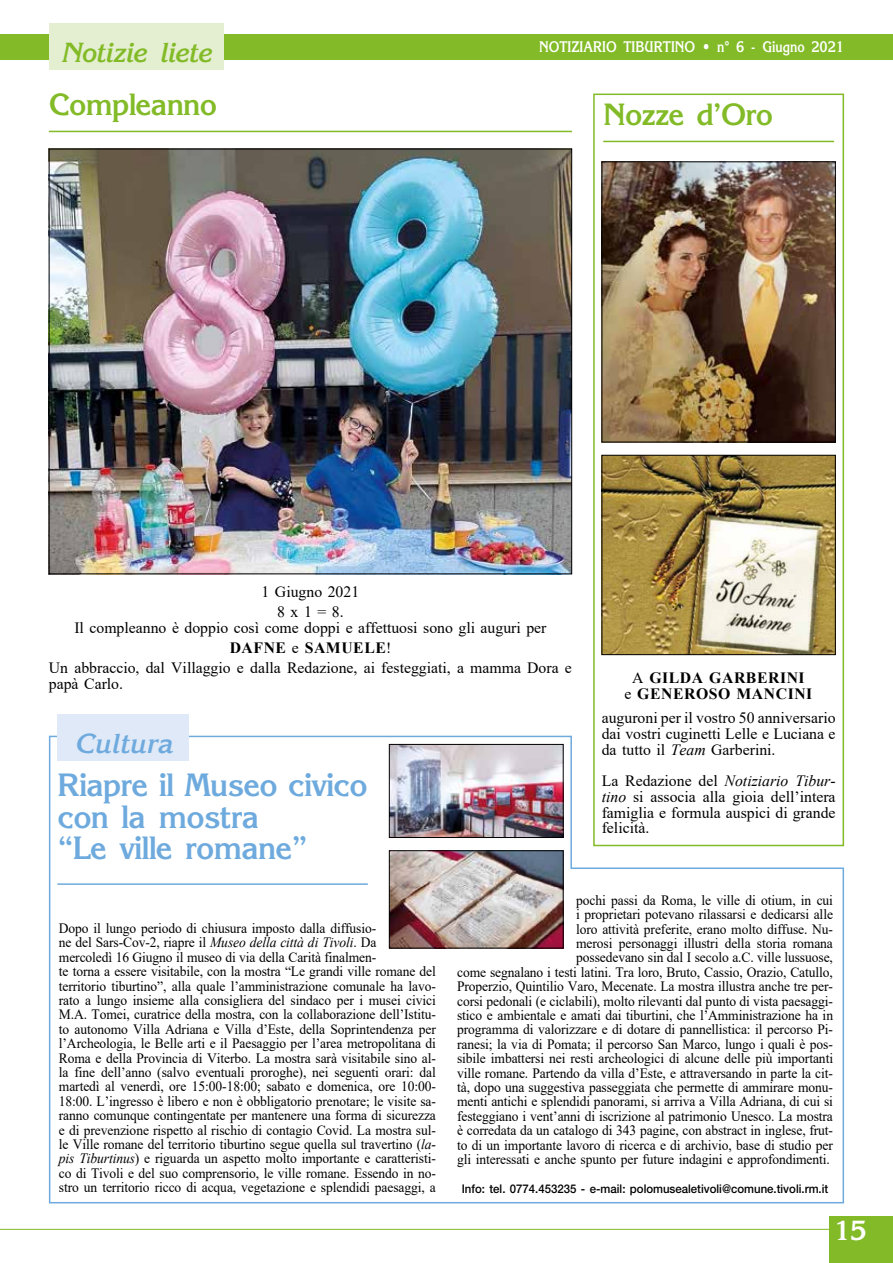
<style>
.page{position:relative;width:893px;height:1263px;background:#fff}
.page>*{position:absolute;margin:0;border:0;box-sizing:border-box;transform-origin:0 0}
.t1{font:700 31.5px/31.5px "Korinna Std";letter-spacing:-.03em;color:#6eaadd}
.t2{font:700 30px "Korinna Std";letter-spacing:-.03em;color:#82bb27}
.t3{font:italic 700 27px "Korinna Std";letter-spacing:-.02em;color:#82bb27}
.t4{font:italic 700 27px "Korinna Std";letter-spacing:-.01em;color:#6eaadd}
.t5{font:700 27px "Korinna Std";color:#fff}
.t6{font:15.75px/15.8px "Times New Roman";color:#000;text-align:justify}
.t7{font:700 15.75px/15.8px "Times New Roman";letter-spacing:.035em;color:#000;text-align:center}
.t8{font:700 15px "Korinna Std";color:#fff;scale:.85 1}
.t9{font:14.25px/14.4px "Times New Roman";letter-spacing:-.005em;color:#000;scale:.95 1}
.t10{font:500 12px "Helvetica Neue LT Std";color:#000;scale:.95 1}
.s1{font-weight:700}
.s2{font-weight:400}
.s3{font-style:italic}
</style>
<div class="page">
<hr style="left:0;top:1229px;width:842px;height:1px;background:#82bb27">
<div style="left:829px;top:1216px;width:64px;height:47px;background:#82bb27"></div>
<div style="left:0;top:34px;width:893px;height:26px;background:#82bb27"></div>
<div style="left:49px;top:23px;width:174px;height:47px;background:#e4eed0"></div>
<hr style="left:603px;top:141px;width:231px;height:1px;background:#82bb27">
<div style="left:593px;top:94px;width:251px;height:752px;border:2px solid #82bb27"></div>
<img style="left:604px;top:164px;width:230px;height:276px">
<div style="left:602px;top:162px;width:234px;height:280px;border:1px solid #000"></div>
<img style="left:604px;top:457px;width:230px;height:196px">
<div style="left:602px;top:455px;width:234px;height:200px;border:1px solid #000"></div>
<hr style="left:49px;top:131px;width:523px;height:1px;background:#82bb27">
<img style="left:51px;top:151px;width:519px;height:421px">
<svg style="left:48px;top:735px;width:797px;height:469px"></svg>
<div style="left:57px;top:714px;width:132px;height:47px;background:#dfe9f8"></div>
<img style="left:391px;top:746px;width:170px;height:90px">
<div style="left:389px;top:744px;width:174px;height:94px;border:1px solid #000"></div>
<img style="left:391px;top:852px;width:170px;height:94px">
<div style="left:389px;top:850px;width:174px;height:98px;border:1px solid #000"></div>
<hr style="left:57px;top:883px;width:311px;height:2px;background:#6eaadd">
<h3 class="t3" style="left:61px;top:36px;width:152px">Notizie liete</h3>
<p class="t8" style="left:539px;top:37px;width:360px">NOTIZIARIO TIBURTINO • n° 6 - Giugno 2021</p>
<h2 class="t2" style="left:49px;top:86px;width:170px">Compleanno</h2>
<h2 class="t2" style="left:603px;top:96px;width:172px">Nozze d’Oro</h2>
<p class="t6" style="left:262px;top:582px;width:99px;line-height:20px;text-align:center">1 Giugno 2021<br>8 x 1 = 8.</p>
<p class="t6" style="left:49px;top:617px;width:525px;line-height:20px;text-align:center">Il compleanno è doppio così come doppi e affettuosi sono gli auguri per<br><span class="s1">DAFNE</span> e <span class="s1">SAMUELE</span>!<br>Un abbraccio, dal Villaggio e dalla Redazione, ai festeggiati, a mamma Dora e</p>
<p class="t6" style="left:49px;top:675px;width:76px">papà Carlo.</p>
<h3 class="t4" style="left:74px;top:727px;width:99px">Cultura</h3>
<h1 class="t1" style="left:57px;top:769px;width:312px">Riapre il Museo civico con la mostra<br>“Le ville romane”</h1>
<p class="t7" style="left:624px;top:670px;width:189px"><span class="s2">A</span> GILDA GARBERINI<br><span class="s2">e</span> GENEROSO MANCINI</p>
<p class="t6" style="left:602px;top:709px;width:235px">auguroni per il vostro 50 anniversario dai vostri cuginetti Lelle e Luciana e da tutto il <span class="s3">Team</span> Garberini.</p>
<p class="t6" style="left:602px;top:772px;width:235px">La Redazione del <span class="s3">Notiziario Tibur&shy;tino</span> si associa alla gioia dell’intera famiglia e formula auspici di grande felicità.</p>
<p class="t9" style="left:59px;top:920px;width:398px">Dopo il lungo periodo di chiusura imposto dalla diffusio-<br>ne del Sars-Cov-2, riapre il <span class="s3">Museo della città di Tivoli</span>. Da<br>mercoledì 16 Giugno il museo di via della Carità finalmen-<br>te torna a essere visitabile, con la mostra “Le grandi ville romane del territorio tiburtino”, alla quale l’amministrazione comunale ha lavo&shy;rato a lungo insieme alla consigliera del sindaco per i musei civici M.A. Tomei, curatrice della mostra, con la collaborazione dell’Istitu&shy;to autonomo Villa Adriana e Villa d’Este, della Soprintendenza per l’Archeologia, le Belle arti e il Paesaggio per l’area metropolitana di Roma e della Provincia di Viterbo. La mostra sarà visitabile sino al&shy;la fine dell’anno (salvo eventuali proroghe), nei seguenti orari: dal martedì al venerdì, ore 15:00-18:00; sabato e domenica, ore 10:00- 18:00. L’ingresso è libero e non è obbligatorio prenotare; le visite sa&shy;ranno comunque contingentate per mantenere una forma di sicurezza e di prevenzione rispetto al rischio di contagio Covid. La mostra sul&shy;le Ville romane del territorio tiburtino segue quella sul travertino (<span class="s3">la&shy;pis Tiburtinus</span>) e riguarda un aspetto molto importante e caratteristi&shy;co di Tivoli e del suo comprensorio, le ville romane. Essendo in no&shy;stro un territorio ricco di acqua, vegetazione e splendidi paesaggi, a</p>
<p class="t9" style="left:457px;top:892px;width:397px;text-align:right">pochi passi da Roma, le ville di otium, in cui<br>i proprietari potevano rilassarsi e dedicarsi alle<br>loro attività preferite, erano molto diffuse. Nu-<br>merosi personaggi illustri della storia romana<br>possedevano sin dal I secolo a.C. ville lussuose,<br>come segnalano i testi latini. Tra loro, Bruto, Cassio, Orazio, Catullo, Properzio, Quintilio Varo, Mecenate. La mostra illustra anche tre per&shy;corsi pedonali (e ciclabili), molto rilevanti dal punto di vista paesaggi&shy;stico e ambientale e amati dai tiburtini, che l’Amministrazione ha in programma di valorizzare e di dotare di pannellistica: il percorso Pi&shy;ranesi; la via di Pomata; il percorso San Marco, lungo i quali è pos&shy;sibile imbattersi nei resti archeologici di alcune delle più importanti ville romane. Partendo da villa d’Este, e attraversando in parte la cit&shy;tà, dopo una suggestiva passeggiata che permette di ammirare monu&shy;menti antichi e splendidi panorami, si arriva a Villa Adriana, di cui si festeggiano i vent’anni di iscrizione al patrimonio Unesco. La mostra è corredata da un catalogo di 343 pagine, con abstract in inglese, frut&shy;to di un importante lavoro di ricerca e di archivio, base di studio per gli interessati e anche spunto per future indagini e approfondimenti.</p>
<p class="t10" style="left:462px;top:1182px;width:387px">Info: tel. 0774.453235 - e-mail: polomusealetivoli@comune.tivoli.rm.it</p>
<h3 class="t5" style="left:833px;top:1213px;width:35px">15</h3>
</div>
